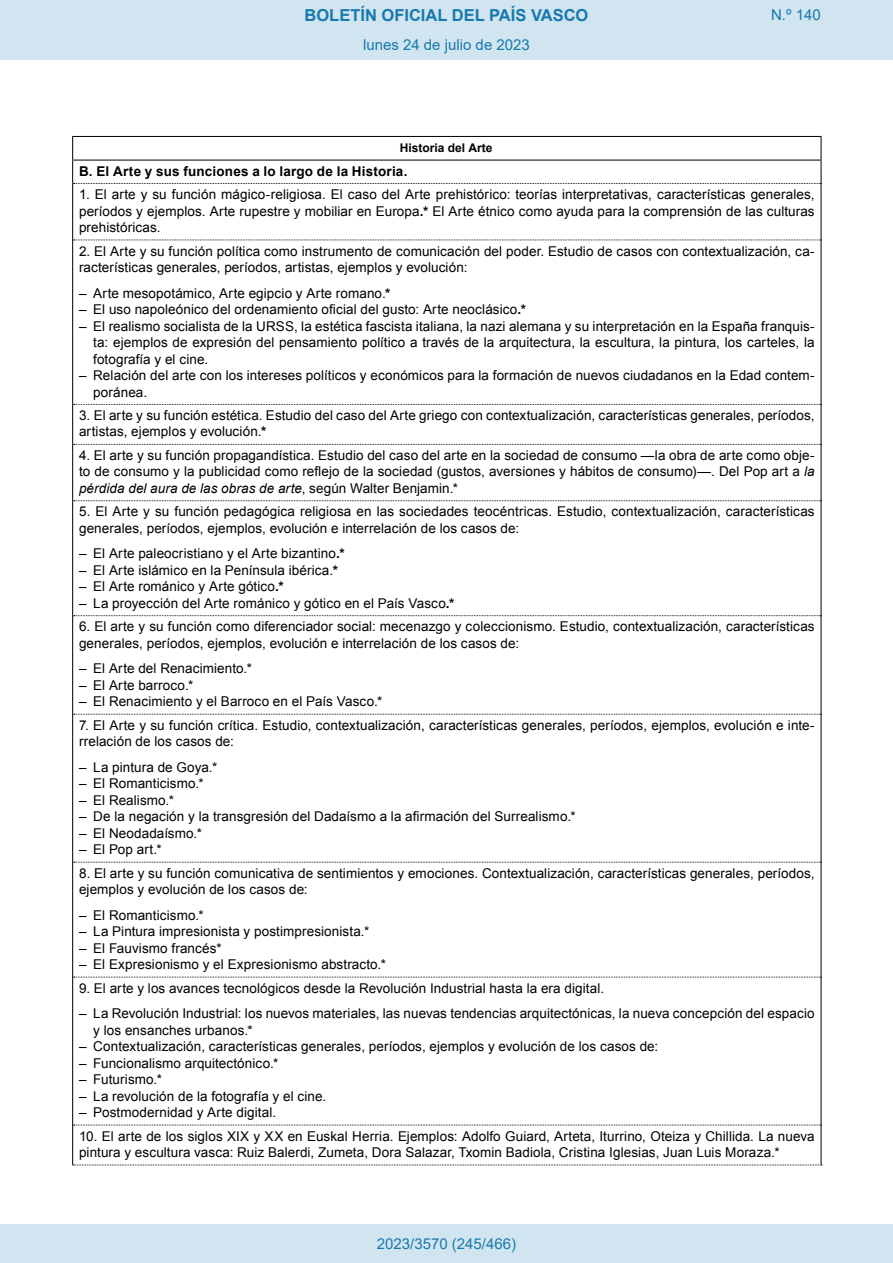
<style>
.page{position:relative;width:893px;height:1263px;background:#fff}
.page>*{position:absolute;margin:0;border:0;box-sizing:border-box;transform-origin:0 0}
.t1{font:700 16.5px "Arial";color:#1879ad}
.Paginacion_Centro{font:15px "Arial";color:#1879ad}
.t2{font:13.5px/16.5px "Arial";letter-spacing:.01em;color:#000}
.t3{font:700 13.5px "Arial";letter-spacing:.015em;color:#000}
.t4{font:700 12px "Arial";color:#000}
.s1{font-weight:700}
.s2{font-style:italic}
</style>
<div class="page">
<svg style="left:73px;top:240px;width:748px;height:1px"></svg>
<svg style="left:73px;top:404px;width:748px;height:1px"></svg>
<svg style="left:73px;top:444px;width:748px;height:1px"></svg>
<svg style="left:73px;top:500px;width:748px;height:1px"></svg>
<svg style="left:73px;top:615px;width:748px;height:1px"></svg>
<svg style="left:73px;top:714px;width:748px;height:1px"></svg>
<svg style="left:73px;top:862px;width:748px;height:1px"></svg>
<svg style="left:73px;top:977px;width:748px;height:1px"></svg>
<svg style="left:73px;top:1125px;width:748px;height:1px"></svg>
<hr style="left:72px;top:183px;width:1px;height:57px;background:#000">
<hr style="left:821px;top:183px;width:1px;height:57px;background:#000">
<hr style="left:72px;top:240px;width:1px;height:164px;background:#000">
<hr style="left:821px;top:240px;width:1px;height:164px;background:#000">
<hr style="left:72px;top:404px;width:1px;height:40px;background:#000">
<hr style="left:821px;top:404px;width:1px;height:40px;background:#000">
<hr style="left:72px;top:444px;width:1px;height:57px;background:#000">
<hr style="left:821px;top:444px;width:1px;height:57px;background:#000">
<hr style="left:72px;top:501px;width:1px;height:115px;background:#000">
<hr style="left:821px;top:501px;width:1px;height:115px;background:#000">
<hr style="left:72px;top:616px;width:1px;height:98px;background:#000">
<hr style="left:821px;top:616px;width:1px;height:98px;background:#000">
<hr style="left:72px;top:714px;width:1px;height:148px;background:#000">
<hr style="left:821px;top:714px;width:1px;height:148px;background:#000">
<hr style="left:72px;top:862px;width:1px;height:115px;background:#000">
<hr style="left:821px;top:862px;width:1px;height:115px;background:#000">
<hr style="left:72px;top:977px;width:1px;height:148px;background:#000">
<hr style="left:821px;top:977px;width:1px;height:148px;background:#000">
<hr style="left:72px;top:136px;width:749px;height:1px;background:#000">
<svg style="left:72px;top:137px;width:750px;height:47px"></svg>
<hr style="left:72px;top:1125px;width:1px;height:39px;background:#000">
<hr style="left:821px;top:1125px;width:1px;height:39px;background:#000">
<svg style="left:73px;top:1164px;width:749px;height:1px"></svg>
<div style="left:0;top:0;width:893px;height:60px;background:#d0e5f0"></div>
<div style="left:0;top:1225px;width:893px;height:38px;background:#d0e5f0"></div>
<p class="t1" style="left:305px;top:3px;width:285px">BOLETÍN OFICIAL DEL PAÍS VASCO</p>
<p class="Paginacion_Centro" style="left:771px;top:5px;width:51px">N.º 140</p>
<p class="Paginacion_Centro" style="left:363px;top:35px;width:168px">lunes 24 de julio de 2023</p>
<p class="t4" style="left:400px;top:139px;width:94px">Historia del Arte</p>
<p class="t3" style="left:79px;top:162px;width:330px">B. El Arte y sus funciones a lo largo de la Historia.</p>
<p class="t2" style="left:79px;top:186px;width:737px;text-align:justify">1. El arte y su función mágico-religiosa. El caso del Arte prehistórico: teorías interpretativas, características generales, períodos y ejemplos. Arte rupestre y mobiliar en Europa<span class="s1">.*</span> El Arte étnico como ayuda para la comprensión de las culturas prehistóricas.</p>
<p class="t2" style="left:79px;top:243px;width:737px">2. El Arte y su función política como instrumento de comunicación del poder. Estudio de casos con contextualización, ca&shy;racterísticas generales, períodos, artistas, ejemplos y evolución:</p>
<p class="t2" style="left:79px;top:285px;width:313px">– Arte mesopotámico, Arte egipcio y Arte romano.<span class="s1">*</span></p>
<p class="t2" style="left:79px;top:301px;width:448px">– El uso napoleónico del ordenamiento oficial del gusto: Arte neoclásico<span class="s1">.*</span></p>
<p class="t2" style="left:93px;top:318px;width:723px;text-align:justify;text-indent:-14px">– El realismo socialista de la URSS, la estética fascista italiana, la nazi alemana y su interpretación en la España franquis&shy;ta: ejemplos de expresión del pensamiento político a través de la arquitectura, la escultura, la pintura, los carteles, la fotografía y el cine.</p>
<p class="t2" style="left:93px;top:367px;width:723px;text-indent:-14px">– Relación del arte con los intereses políticos y económicos para la formación de nuevos ciudadanos en la Edad contem&shy;poránea.</p>
<p class="t2" style="left:79px;top:407px;width:737px">3. El arte y su función estética. Estudio del caso del Arte griego con contextualización, características generales, períodos, artistas, ejemplos y evolución.<span class="s1">*</span></p>
<p class="t2" style="left:79px;top:447px;width:737px;text-align:justify">4. El arte y su función propagandística. Estudio del caso del arte en la sociedad de consumo —la obra de arte como obje&shy;to de consumo y la publicidad como reflejo de la sociedad (gustos, aversiones y hábitos de consumo)—. Del Pop art a <span class="s2">la pérdida del aura de las obras de arte</span>, según Walter Benjamin.*</p>
<p class="t2" style="left:79px;top:503px;width:737px">5. El Arte y su función pedagógica religiosa en las sociedades teocéntricas. Estudio, contextualización, características generales, períodos, ejemplos, evolución e interrelación de los casos de:</p>
<p class="t2" style="left:79px;top:545px;width:267px">– El Arte paleocristiano y el Arte bizantino<span class="s1">.*</span></p>
<p class="t2" style="left:79px;top:562px;width:260px">– El Arte islámico en la Península ibérica.<span class="s1">*</span></p>
<p class="t2" style="left:79px;top:578px;width:206px">– El Arte románico y Arte gótico<span class="s1">.*</span></p>
<p class="t2" style="left:79px;top:595px;width:377px">– La proyección del Arte románico y gótico en el País Vasco<span class="s1">.*</span></p>
<p class="t2" style="left:79px;top:618px;width:737px">6. El arte y su función como diferenciador social: mecenazgo y coleccionismo. Estudio, contextualización, características generales, períodos, ejemplos, evolución e interrelación de los casos de:</p>
<p class="t2" style="left:79px;top:660px;width:174px">– El Arte del Renacimiento.*</p>
<p class="t2" style="left:79px;top:677px;width:116px">– El Arte barroco.*</p>
<p class="t2" style="left:79px;top:693px;width:305px">– El Renacimiento y el Barroco en el País Vasco.*</p>
<p class="t2" style="left:79px;top:717px;width:737px">7. El Arte y su función crítica. Estudio, contextualización, características generales, períodos, ejemplos, evolución e inte&shy;rrelación de los casos de:</p>
<p class="t2" style="left:79px;top:759px;width:140px">– La pintura de Goya.*</p>
<p class="t2" style="left:79px;top:775px;width:126px">– El Romanticismo.*</p>
<p class="t2" style="left:79px;top:792px;width:97px">– El Realismo.*</p>
<p class="t2" style="left:79px;top:808px;width:498px">– De la negación y la transgresión del Dadaísmo a la afirmación del Surrealismo.*</p>
<p class="t2" style="left:79px;top:825px;width:124px">– El Neodadaísmo.*</p>
<p class="t2" style="left:79px;top:841px;width:84px">– El Pop art.*</p>
<p class="t2" style="left:79px;top:865px;width:737px">8. El arte y su función comunicativa de sentimientos y emociones. Contextualización, características generales, períodos, ejemplos y evolución de los casos de:</p>
<p class="t2" style="left:79px;top:907px;width:126px">– El Romanticismo.*</p>
<p class="t2" style="left:79px;top:923px;width:292px">– La Pintura impresionista y postimpresionista.*</p>
<p class="t2" style="left:79px;top:940px;width:144px">– El Fauvismo francés*</p>
<p class="t2" style="left:79px;top:956px;width:308px">– El Expresionismo y el Expresionismo abstracto.*</p>
<p class="t2" style="left:79px;top:980px;width:527px">9. El arte y los avances tecnológicos desde la Revolución Industrial hasta la era digital.</p>
<p class="t2" style="left:93px;top:1005px;width:723px;text-indent:-14px">– La Revolución Industrial: los nuevos materiales, las nuevas tendencias arquitectónicas, la nueva concepción del espacio y los ensanches urbanos.*</p>
<p class="t2" style="left:79px;top:1038px;width:581px">– Contextualización, características generales, períodos, ejemplos y evolución de los casos de:</p>
<p class="t2" style="left:79px;top:1055px;width:201px">– Funcionalismo arquitectónico.*</p>
<p class="t2" style="left:79px;top:1071px;width:84px">– Futurismo.*</p>
<p class="t2" style="left:79px;top:1088px;width:249px">– La revolución de la fotografía y el cine.</p>
<p class="t2" style="left:79px;top:1104px;width:199px">– Postmodernidad y Arte digital.</p>
<p class="t2" style="left:79px;top:1128px;width:737px">10. El arte de los siglos XIX y XX en Euskal Herria. Ejemplos: Adolfo Guiard, Arteta, Iturrino, Oteiza y Chillida. La nueva pintura y escultura vasca: Ruiz Balerdi, Zumeta, Dora Salazar, Txomin Badiola, Cristina Iglesias, Juan Luis Moraza.*</p>
<p class="Paginacion_Centro" style="left:377px;top:1234px;width:141px">2023/3570 (245/466)</p>
</div>
